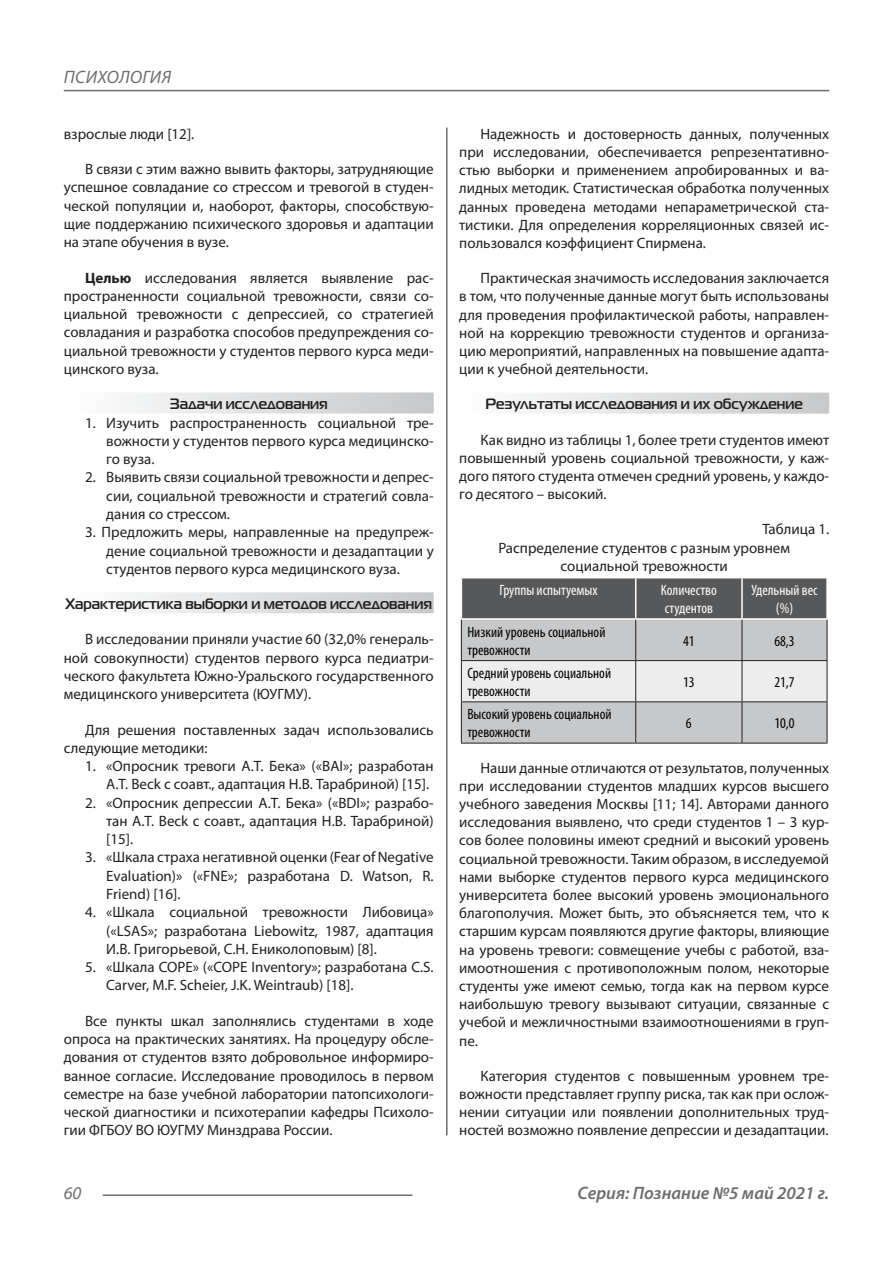
<style>
.page{position:relative;width:893px;height:1263px;background:#fff}
.page>*{position:absolute;margin:0;border:0;box-sizing:border-box;transform-origin:0 0}
.t1{font:italic 600 18px "Myriad Pro";color:#6c6d70}
.t2{font:italic 18px "Myriad Pro";letter-spacing:.02em;color:#6c6d70}
.Статья_текст{font:15px/18.3px "Myriad Pro";color:#231f20;text-align:justify}
.Таблица_Строка{font:condensed 15px/18px "Myriad Pro";color:#000}
.Статья_подзаголовок{font:700 15px "Magistral C";color:#231f20}
.Таблица_Заголовок_Яч{font:condensed 15px/18px "Myriad Pro";color:#fff}
.s1{font-weight:700}
</style>
<div class="page">
<hr style="left:446px;top:128px;width:1px;height:1007px;background:#231f20">
<hr style="left:103px;top:1194px;width:309px;height:2px;background:#6c6d70">
<hr style="left:64px;top:90px;width:765px;height:1px;background:#6c6d70">
<div style="left:64px;top:392px;width:370px;height:21px;background:linear-gradient(to right,#fefeff,#c6c8ca)"></div>
<div style="left:64px;top:592px;width:370px;height:21px;background:linear-gradient(to right,#fefeff,#c6c8ca)"></div>
<div style="left:459px;top:393px;width:370px;height:21px;background:linear-gradient(to right,#fefeff,#c6c8ca)"></div>
<div style="left:462px;top:578px;width:364px;height:40px;background:#57585a"></div>
<div style="left:462px;top:620px;width:365px;height:123px;background:#c7c8ca"></div>
<div style="left:462px;top:661px;width:365px;height:40px;background:#ededee"></div>
<hr style="left:635px;top:578px;width:1px;height:40px;background:#fff">
<hr style="left:741px;top:578px;width:2px;height:40px;background:#fff">
<hr style="left:461px;top:620px;width:1px;height:40px;background:#231f20">
<hr style="left:635px;top:620px;width:1px;height:40px;background:#231f20">
<hr style="left:742px;top:620px;width:1px;height:40px;background:#231f20">
<hr style="left:827px;top:620px;width:1px;height:40px;background:#231f20">
<hr style="left:461px;top:660px;width:175px;height:1px;background:#231f20">
<hr style="left:461px;top:661px;width:1px;height:40px;background:#231f20">
<hr style="left:636px;top:660px;width:106px;height:1px;background:#231f20">
<hr style="left:635px;top:661px;width:1px;height:40px;background:#231f20">
<hr style="left:742px;top:660px;width:85px;height:1px;background:#231f20">
<hr style="left:742px;top:661px;width:1px;height:40px;background:#231f20">
<hr style="left:827px;top:661px;width:1px;height:40px;background:#231f20">
<hr style="left:461px;top:701px;width:175px;height:1px;background:#231f20">
<hr style="left:461px;top:702px;width:1px;height:41px;background:#231f20">
<hr style="left:636px;top:701px;width:106px;height:1px;background:#231f20">
<hr style="left:635px;top:702px;width:1px;height:41px;background:#231f20">
<hr style="left:742px;top:701px;width:85px;height:1px;background:#231f20">
<hr style="left:742px;top:702px;width:1px;height:41px;background:#231f20">
<hr style="left:827px;top:702px;width:1px;height:41px;background:#231f20">
<hr style="left:461px;top:743px;width:175px;height:1px;background:#231f20">
<hr style="left:636px;top:743px;width:106px;height:1px;background:#231f20">
<hr style="left:742px;top:743px;width:85px;height:1px;background:#231f20">
<p class="t2" style="left:64px;top:66px;width:109px">ПСИХОЛОГИЯ</p>
<p class="Статья_текст" style="left:64px;top:124px;width:132px">взрослые люди [12].</p>
<p class="Статья_текст" style="left:64px;top:160px;width:371px;text-indent:21px">В связи с этим важно вывить факторы, затрудняющие успешное совладание со стрессом и тревогой в студен&shy;ческой популяции и, наоборот, факторы, способствую&shy;щие поддержанию психического здоровья и адаптации на этапе обучения в вузе.</p>
<p class="Статья_текст" style="left:64px;top:268px;width:371px;text-indent:21px"><span class="s1">Целью</span> исследования является выявление рас&shy;пространенности социальной тревожности, связи со&shy;циальной тревожности с депрессией, со стратегией совладания и разработка способов предупреждения со&shy;циальной тревожности у студентов первого курса меди&shy;цинского вуза.</p>
<p class="Статья_подзаголовок" style="left:170px;top:395px;width:159px">Задачи исследования</p>
<p class="Статья_текст" style="left:106px;top:413px;width:329px;text-indent:-21px">1. Изучить распространенность социальной тре&shy;вожности у студентов первого курса медицинско&shy;го вуза.</p>
<p class="Статья_текст" style="left:106px;top:468px;width:329px;text-indent:-21px">2. Выявить связи социальной тревожности и депрес&shy;сии, социальной тревожности и стратегий совла&shy;дания со стрессом.</p>
<p class="Статья_текст" style="left:106px;top:523px;width:329px;text-indent:-21px">3. Предложить меры, направленные на предупреж&shy;дение социальной тревожности и дезадаптации у студентов первого курса медицинского вуза.</p>
<p class="Статья_подзаголовок" style="left:66px;top:595px;width:368px">Характеристика выборки и методов исследования</p>
<p class="Статья_текст" style="left:64px;top:630px;width:371px;text-indent:21px">В исследовании приняли участие 60 (32,0% генераль&shy;ной совокупности) студентов первого курса педиатри&shy;ческого факультета Южно-Уральского государственного медицинского университета (ЮУГМУ).</p>
<p class="Статья_текст" style="left:64px;top:720px;width:371px;text-indent:21px">Для решения поставленных задач использовались следующие методики:</p>
<p class="Статья_текст" style="left:85px;top:757px;width:350px;text-align:right">1. «Опросник тревоги А.Т. Бека» («BAI»; разработан<br>A.T. Beck с соавт., адаптация Н.В. Тарабриной) [15].</p>
<p class="Статья_текст" style="left:106px;top:793px;width:329px;text-indent:-21px">2. «Опросник депрессии А.Т. Бека» («BDI»; разрабо&shy;тан A.T. Beck с соавт., адаптация Н.В. Тарабриной) [15].</p>
<p class="Статья_текст" style="left:106px;top:848px;width:329px;text-indent:-21px">3. «Шкала страха негативной оценки (Fear of Negative Evaluation)» («FNE»; разработана D. Watson, R.<br>Friend) [16].</p>
<p class="Статья_текст" style="left:106px;top:903px;width:329px;text-indent:-21px">4. «Шкала социальной тревожности Либовица» («LSAS»; разработана Liebowitz, 1987, адаптация И.В. Григорьевой, С.Н. Ениколоповым) [8].</p>
<p class="Статья_текст" style="left:106px;top:958px;width:329px;text-indent:-21px">5. «Шкала СОРЕ» («СОРЕ Inventory»; разработана C.S.<br>Carver, M.F. Scheier, J.K. Weintraub) [18].</p>
<p class="Статья_текст" style="left:64px;top:1011px;width:371px;text-indent:21px">Все пункты шкал заполнялись студентами в ходе опроса на практических занятиях. На процедуру обсле&shy;дования от студентов взято добровольное информиро&shy;ванное согласие. Исследование проводилось в первом семестре на базе учебной лаборатории патопсихологи&shy;ческой диагностики и психотерапии кафедры Психоло&shy;гии ФГБОУ ВО ЮУГМУ Минздрава России.</p>
<p class="Статья_текст" style="left:459px;top:124px;width:371px;text-indent:21px">Надежность и достоверность данных, полученных при исследовании, обеспечивается репрезентативно&shy;стью выборки и применением апробированных и ва&shy;лидных методик. Статистическая обработка полученных данных проведена методами непараметрической ста&shy;тистики. Для определения корреляционных связей ис&shy;пользовался коэффициент Спирмена.</p>
<p class="Статья_текст" style="left:459px;top:269px;width:371px;text-indent:21px">Практическая значимость исследования заключается в том, что полученные данные могут быть использованы для проведения профилактической работы, направлен&shy;ной на коррекцию тревожности студентов и организа&shy;цию мероприятий, направленных на повышение адапта&shy;ции к учебной деятельности.</p>
<p class="Статья_подзаголовок" style="left:486px;top:395px;width:319px">Результаты исследования и их обсуждение</p>
<p class="Статья_текст" style="left:459px;top:430px;width:371px;text-indent:21px">Как видно из таблицы 1, более трети студентов имеют повышенный уровень социальной тревожности, у каж&shy;дого пятого студента отмечен средний уровень, у каждо&shy;го десятого – высокий.</p>
<p class="Статья_текст" style="left:762px;top:520px;width:68px">Таблица 1.</p>
<p class="Статья_текст" style="left:498px;top:538px;width:293px;text-align:center">Распределение студентов с разным уровнем социальной тревожности</p>
<p class="Таблица_Заголовок_Яч" style="left:499px;top:581px;width:100px">Группы испытуемых</p>
<p class="Таблица_Заголовок_Яч" style="left:661px;top:581px;width:57px">Количество студентов</p>
<p class="Таблица_Заголовок_Яч" style="left:751px;top:581px;width:68px;text-align:center">Удельный вес (%)</p>
<p class="Таблица_Строка" style="left:467px;top:622px;width:140px">Низкий уровень социальной тревожности</p>
<p class="Таблица_Строка" style="left:683px;top:631px;width:13px">41</p>
<p class="Таблица_Строка" style="left:774px;top:631px;width:22px">68,3</p>
<p class="Таблица_Строка" style="left:467px;top:664px;width:145px">Средний уровень социальной тревожности</p>
<p class="Таблица_Строка" style="left:683px;top:673px;width:13px">13</p>
<p class="Таблица_Строка" style="left:774px;top:673px;width:22px">21,7</p>
<p class="Таблица_Строка" style="left:467px;top:705px;width:146px">Высокий уровень социальной тревожности</p>
<p class="Таблица_Строка" style="left:686px;top:714px;width:7px">6</p>
<p class="Таблица_Строка" style="left:774px;top:714px;width:22px">10,0</p>
<p class="Статья_текст" style="left:459px;top:758px;width:371px;text-indent:21px">Наши данные отличаются от результатов, полученных при исследовании студентов младших курсов высшего учебного заведения Москвы [11; 14]. Авторами данного исследования выявлено, что среди студентов 1 – 3 кур&shy;сов более половины имеют средний и высокий уровень социальной тревожности. Таким образом, в исследуемой нами выборке студентов первого курса медицинского университета более высокий уровень эмоционального благополучия. Может быть, это объясняется тем, что к старшим курсам появляются другие факторы, влияющие на уровень тревоги: совмещение учебы с работой, вза&shy;имоотношения с противоположным полом, некоторые студенты уже имеют семью, тогда как на первом курсе наибольшую тревогу вызывают ситуации, связанные с учебой и межличностными взаимоотношениями в груп&shy;пе.</p>
<p class="Статья_текст" style="left:459px;top:1066px;width:371px;text-indent:21px">Категория студентов с повышенным уровнем тре&shy;вожности представляет группу риска, так как при ослож&shy;нении ситуации или появлении дополнительных труд&shy;ностей возможно появление депрессии и дезадаптации.</p>
<p class="t2" style="left:64px;top:1182px;width:19px">60</p>
<p class="t1" style="left:578px;top:1182px;width:253px">Серия: Познание №5 май 2021 г.</p>
</div>
